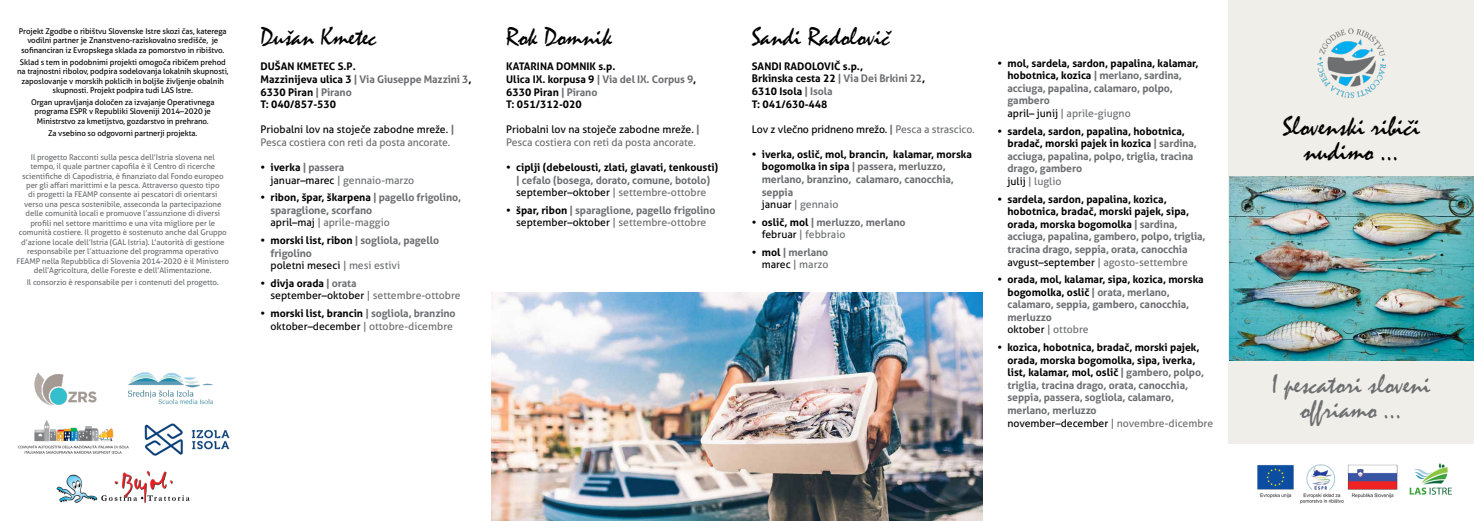
<style>
.page{position:relative;width:1474px;height:521px;background:#fff}
.page>*{position:absolute;margin:0;border:0;box-sizing:border-box;transform-origin:0 0}
.t1{font:27.47px/25.2px "Mistral";color:#6d6e71;text-align:center}
.t2{font:27.47px/25.2px "Mistral";color:#000;text-align:center}
.t3{font:26.25px "Mistral";color:#000}
.t4{font:700 10.5px/12.6px "Aller";letter-spacing:-.01em;color:#6d6e71}
.t5{font:700 10.5px/12.6px "Aller";color:#000}
.t6{font:10.5px/12.6px "Aller";color:#6d6e71}
.t7{font:10.5px "Aller";letter-spacing:-.01em;color:#000}
.t8{font:7.88px/9.5px "Aller";letter-spacing:-.01em;color:#6d6e71;text-align:center}
.t9{font:7.88px/9.5px "Aller";letter-spacing:-.01em;color:#000;text-align:center}
.s1{color:#6d6e71}
.s2{color:#000}
.s3{font-weight:700}
.s4{font-weight:700;color:#000}
.s5{font-weight:400;color:#000}
.s6{font-weight:400}
.s7{font-weight:400;color:#6d6e71}
.s8{font-weight:700;color:#6d6e71}
</style>
<div class="page">
<div style="left:1228px;top:0;width:245px;height:443px;background:#efeee9"></div>
<img style="left:1229px;top:176px;width:244px;height:184px">
<img style="left:1317px;top:28px;width:69px;height:70px">
<img style="left:1409px;top:464px;width:43px;height:31px">
<img style="left:1257px;top:464px;width:141px;height:40px">
<img style="left:491px;top:293px;width:491px;height:228px">
<img style="left:144px;top:423px;width:86px;height:33px">
<img style="left:34px;top:372px;width:63px;height:34px">
<img style="left:128px;top:372px;width:85px;height:33px">
<img style="left:56px;top:471px;width:134px;height:32px">
<img style="left:17px;top:420px;width:112px;height:34px">
<p class="t9" style="left:19px;top:26px;width:209px">Projekt Zgodbe o ribištvu Slovenske Istre skozi čas, katerega vodilni partner je Znanstveno-raziskovalno središče, je sofinanciran iz Evropskega sklada za pomorstvo in ribištvo.</p>
<p class="t9" style="left:17px;top:57px;width:213px">Sklad s tem in podobnimi projekti omogoča ribičem prehod na trajnostni ribolov, podpira sodelovanja lokalnih skupnosti, zaposlovanje v morskih poklicih in boljše življenje obalnih skupnosti. Projekt podpira tudi LAS Istre.</p>
<p class="t9" style="left:31px;top:97px;width:185px">Organ upravljanja določen za izvajanje Operativnega programa ESPR v Republiki Sloveniji 2014–2020 je<br>Ministrstvo za kmetijstvo, gozdarstvo in prehrano.</p>
<p class="t9" style="left:48px;top:128px;width:151px">Za vsebino so odgovorni partnerji projekta.</p>
<p class="t8" style="left:17px;top:152px;width:214px">Il progetto Racconti sulla pesca dell’Istria slovena nel<br>tempo, il quale partner capofila è il Centro di ricerche scientifiche di Capodistria, è finanziato dal Fondo europeo per gli affari marittimi e la pesca. Attraverso questo tipo<br>di progetti la FEAMP consente ai pescatori di orientarsi<br>verso una pesca sostenibile, asseconda la partecipazione delle comunità locali e promuove l’assunzione di diversi profili nel settore marittimo e una vita migliore per le comunità costiere. Il progetto è sostenuto anche dal Gruppo d’azione locale dell’Istria (GAL Istria). L’autorità di gestione responsabile per l’attuazione del programma operativo FEAMP nella Repubblica di Slovenia 2014-2020 è il Ministero dell’Agricoltura, delle Foreste e dell’Alimentazione.</p>
<p class="t8" style="left:27px;top:277px;width:193px">Il consorzio è responsabile per i contenuti del progetto.</p>
<h2 class="t3" style="left:260px;top:21px;width:118px">Dušan Kmetec</h2>
<p class="t5" style="left:260px;top:60px;width:212px">DUŠAN KMETEC S.P.<br>Mazzinijeva ulica 3 <span class="s1">| Via Giuseppe Mazzini 3</span>,<br>6330 Piran <span class="s1">| Pirano<br></span>T: 040/857-530</p>
<p class="t6" style="left:260px;top:123px;width:195px"><span class="s2">Priobalni lov na stoječe zabodne mreže.</span> <span class="s3">|<br></span>Pesca costiera con reti da posta ancorate.</p>
<p class="t6" style="left:270px;top:161px;width:145px;text-indent:-10px"><span class="s4">• iverka</span> <span class="s3">| passera<br></span><span class="s2">januar–marec</span> | gennaio-marzo</p>
<p class="t4" style="left:270px;top:191px;width:192px;text-indent:-10px"><span class="s2">• ribon, špar, škarpena</span> | pagello frigolino, sparaglione, scorfano<br><span class="s5">april–maj</span> <span class="s6">| aprile-maggio</span></p>
<p class="t4" style="left:270px;top:234px;width:170px;text-indent:-10px"><span class="s2">• morski list, ribon</span> | sogliola, pagello frigolino<br><span class="s5">poletni meseci</span> <span class="s6">| mesi estivi</span></p>
<p class="t6" style="left:270px;top:277px;width:192px;text-indent:-10px"><span class="s4">• divja orada</span> <span class="s3">| orata<br></span><span class="s2">september–oktober</span> | settembre-ottobre</p>
<p class="t5" style="left:260px;top:307px;width:197px;text-align:right">• morski list, brancin <span class="s1">| sogliola, branzino </span><span class="s6">oktober–december</span> <span class="s7">| ottobre-dicembre</span></p>
<h2 class="t3" style="left:506px;top:21px;width:107px">Rok Domnik</h2>
<p class="t5" style="left:506px;top:60px;width:192px">KATARINA DOMNIK s.p.<br>Ulica IX. korpusa 9 <span class="s1">| Via del IX. Corpus 9</span>,<br>6330 Piran <span class="s1">| Pirano<br></span>T: 051/312-020</p>
<p class="t6" style="left:506px;top:123px;width:195px"><span class="s2">Priobalni lov na stoječe zabodne mreže.</span> <span class="s3">|<br></span>Pesca costiera con reti da posta ancorate.</p>
<p class="t5" style="left:506px;top:161px;width:214px">• ciplji (debelousti, zlati, glavati, tenkousti)</p>
<p class="t4" style="left:516px;top:173px;width:195px">| cefalo (bosega, dorato, comune, botolo) <span class="s5">september–oktober</span> <span class="s6">| settembre-ottobre</span></p>
<p class="t4" style="left:506px;top:204px;width:211px;text-align:center"><span class="s2">• špar, ribon</span> | sparaglione, pagello frigolino <span class="s5">september–oktober</span> <span class="s6">| settembre-ottobre</span></p>
<h2 class="t3" style="left:752px;top:20px;width:140px">Sandi Radolovič</h2>
<p class="t5" style="left:752px;top:60px;width:175px">SANDI RADOLOVIČ s.p.,<br>Brkinska cesta 22 <span class="s1">| Via Dei Brkini 22</span>,<br>6310 Isola <span class="s1">| Isola<br></span>T: 041/630-448</p>
<p class="t7" style="left:752px;top:123px;width:224px">Lov z vlečno pridneno mrežo. <span class="s8">|</span> <span class="s1">Pesca a strascico.</span></p>
<p class="t4" style="left:761px;top:148px;width:212px;text-indent:-10px"><span class="s2">• iverka, oslič, mol, brancin, kalamar, morska bogomolka in sipa</span> | passera, merluzzo, merlano, branzino, calamaro, canocchia, seppia<br><span class="s5">januar</span> <span class="s6">| gennaio</span></p>
<p class="t4" style="left:761px;top:216px;width:145px;text-indent:-10px"><span class="s2">• oslič, mol</span> | merluzzo, merlano <span class="s5">februar</span> <span class="s6">| febbraio</span></p>
<p class="t4" style="left:752px;top:246px;width:78px;text-align:right"><span class="s2">• mol</span> | merlano <span class="s5">marec</span> <span class="s6">| marzo</span></p>
<p class="t4" style="left:1007px;top:56px;width:193px;text-indent:-10px"><span class="s2">• mol, sardela, sardon, papalina, kalamar, hobotnica, kozica</span> | merlano, sardina, acciuga, papalina, calamaro, polpo, gambero<br><span class="s5">april– junij</span> <span class="s6">| aprile-giugno</span></p>
<p class="t5" style="left:1007px;top:124px;width:191px;text-indent:-10px">• sardela, sardon, papalina, hobotnica, bradač, morski pajek in kozica <span class="s1">| sardina, acciuga, papalina, polpo, triglia, tracina drago, gambero<br></span><span class="s6">julij</span> <span class="s7">| luglio</span></p>
<p class="t5" style="left:1007px;top:192px;width:200px;text-indent:-10px">• sardela, sardon, papalina, kozica, hobotnica, bradač, morski pajek, sipa, orada, morska bogomolka <span class="s1">| sardina, acciuga, papalina, gambero, polpo, triglia, tracina drago, seppia, orata, canocchia </span><span class="s6">avgust–september</span> <span class="s7">| agosto-settembre</span></p>
<p class="t4" style="left:1007px;top:273px;width:198px;text-indent:-10px"><span class="s2">• orada, mol, kalamar, sipa, kozica, morska bogomolka, oslič</span> | orata, merlano, calamaro, seppia, gambero, canocchia, merluzzo<br><span class="s5">oktober</span> <span class="s6">| ottobre</span></p>
<p class="t4" style="left:1007px;top:341px;width:207px;text-indent:-10px"><span class="s2">• kozica, hobotnica, bradač, morski pajek, orada, morska bogomolka, sipa, iverka, list, kalamar, mol, oslič</span> | gambero, polpo, triglia, tracina drago, orata, canocchia, seppia, passera, sogliola, calamaro, merlano, merluzzo<br><span class="s5">november–december</span> <span class="s6">| novembre-dicembre</span></p>
<h1 class="t2" style="left:1282px;top:114px;width:139px">Slovenski ribiči nudimo …</h1>
<h1 class="t1" style="left:1271px;top:372px;width:160px">I pescatori sloveni offriamo …</h1>
</div>
